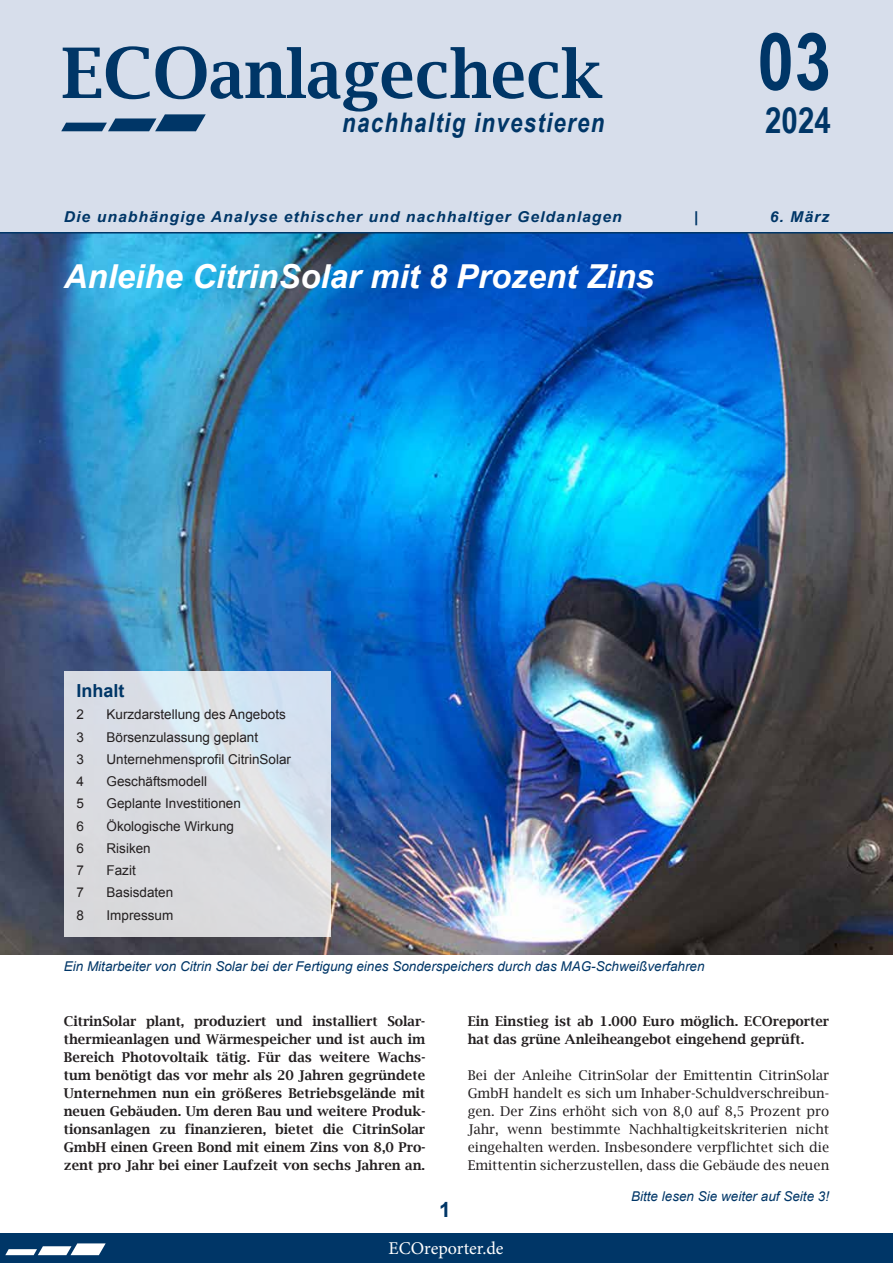
<style>
.page{position:relative;width:893px;height:1263px;background:#fff}
.page>*{position:absolute;margin:0;border:0;box-sizing:border-box;transform-origin:0 0}
.t1{font:700 79.5px "Arial Narrow";color:#003667}
.t2{font:600 66px "Lucida Bright";color:#003667;scale:.96 1}
.t3{font:700 36px "Arial Narrow";color:#003667}
.t4{font:italic 700 33px "Arial";color:#fff}
.t5{font:italic 700 27px "Arial Narrow";letter-spacing:.05em;color:#003667}
.t6{font:700 21px "Arial";color:#003667}
.t7{font:18px "Minion Pro";color:#fff}
.t8{font:700 18px "Arial";color:#003667}
.t9{font:italic 700 15px "Arial";letter-spacing:.065em;color:#003667;scale:1.05 1}
.t10{font:600 13.5px/18px "Lucida Bright";color:#231f20;text-align:justify}
.t11{font:13.5px/18px "Lucida Bright";color:#231f20;text-align:justify}
.t12{font:13.5px "Arial";color:#231f20}
.t13{font:italic 13.5px "Arial";color:#003667}
.s1{font-size:69.75px}
</style>
<div class="page">
<div style="left:0;top:1233px;width:893px;height:30px;background:#003667"></div>
<svg style="left:5px;top:1243px;width:101px;height:12px"></svg>
<img style="left:0;top:233px;width:893px;height:721px">
<div style="left:0;top:0;width:893px;height:233px;background:#d7deeb"></div>
<svg style="left:61px;top:114px;width:145px;height:17px"></svg>
<hr style="left:0;top:232px;width:893px;height:1px;background:#003667">
<svg style="left:64px;top:671px;width:267px;height:265px;fill:#d9dce1"></svg>
<h2 class="t2" style="left:61px;top:37px;width:565px"><span class="s1">ECO</span>anlagecheck</h2>
<h3 class="t5" style="left:342px;top:102px;width:264px">nachhaltig investieren</h3>
<p class="t9" style="left:64px;top:207px;width:533px">Die unabhängige Analyse ethischer und nachhaltiger Geldanlagen</p>
<p class="t9" style="left:694px;top:207px;width:6px">|</p>
<h3 class="t4" style="left:64px;top:255px;width:592px">Anleihe CitrinSolar mit 8 Prozent Zins</h3>
<h1 class="t1" style="left:758px;top:2px;width:75px">03</h1>
<h3 class="t3" style="left:765px;top:93px;width:67px">2024</h3>
<p class="t9" style="left:770px;top:207px;width:58px">6. März</p>
<h3 class="t8" style="left:77px;top:679px;width:50px">Inhalt</h3>
<p class="t12" style="left:77px;top:706px;width:9px">2</p>
<p class="t12" style="left:107px;top:706px;width:181px">Kurzdarstellung des Angebots</p>
<p class="t12" style="left:77px;top:728px;width:9px">3</p>
<p class="t12" style="left:107px;top:728px;width:153px">Börsenzulassung geplant</p>
<p class="t12" style="left:77px;top:750px;width:9px">3</p>
<p class="t12" style="left:107px;top:750px;width:186px">Unternehmensprofil CitrinSolar</p>
<p class="t12" style="left:77px;top:773px;width:9px">4</p>
<p class="t12" style="left:107px;top:773px;width:102px">Geschäftsmodell</p>
<p class="t12" style="left:77px;top:795px;width:9px">5</p>
<p class="t12" style="left:107px;top:795px;width:136px">Geplante Investitionen</p>
<p class="t12" style="left:77px;top:817px;width:9px">6</p>
<p class="t12" style="left:107px;top:817px;width:129px">Ökologische Wirkung</p>
<p class="t12" style="left:77px;top:839px;width:9px">6</p>
<p class="t12" style="left:107px;top:839px;width:46px">Risiken</p>
<p class="t12" style="left:77px;top:862px;width:9px">7</p>
<p class="t12" style="left:107px;top:862px;width:31px">Fazit</p>
<p class="t12" style="left:77px;top:884px;width:9px">7</p>
<p class="t12" style="left:107px;top:884px;width:68px">Basisdaten</p>
<p class="t12" style="left:77px;top:906px;width:9px">8</p>
<p class="t12" style="left:107px;top:906px;width:68px">Impressum</p>
<p class="t13" style="left:64px;top:957px;width:642px">Ein Mitarbeiter von Citrin Solar bei der Fertigung eines Sonderspeichers durch das MAG-Schweißverfahren</p>
<p class="t10" style="left:64px;top:1012px;width:363px">CitrinSolar plant, produziert und installiert Solar&shy;thermieanlagen und Wärmespeicher und ist auch im Bereich Photovoltaik tätig. Für das weitere Wachs&shy;tum benötigt das vor mehr als 20 Jahren gegründete Unternehmen nun ein größeres Betriebsgelände mit neuen Gebäuden. Um deren Bau und weitere Produk&shy;tionsanlagen zu finanzieren, bietet die CitrinSolar GmbH einen Green Bond mit einem Zins von 8,0 Pro&shy;zent pro Jahr bei einer Laufzeit von sechs Jahren an.</p>
<p class="t10" style="left:468px;top:1012px;width:363px">Ein Einstieg ist ab 1.000 Euro möglich. ECOreporter hat das grüne Anleiheangebot eingehend geprüft.</p>
<p class="t11" style="left:468px;top:1066px;width:363px">Bei der Anleihe CitrinSolar der Emittentin CitrinSolar GmbH handelt es sich um Inhaber-Schuldverschreibun&shy;gen. Der Zins erhöht sich von 8,0 auf 8,5 Prozent pro Jahr, wenn bestimmte Nachhaltigkeitskriterien nicht eingehalten werden. Insbesondere verpflichtet sich die Emittentin sicherzustellen, dass die Gebäude des neuen</p>
<p class="t13" style="left:631px;top:1188px;width:200px">Bitte lesen Sie weiter auf Seite 3!</p>
<h3 class="t6" style="left:439px;top:1195px;width:13px">1</h3>
<h3 class="t7" style="left:388px;top:1237px;width:117px">ECOreporter.de</h3>
</div>
